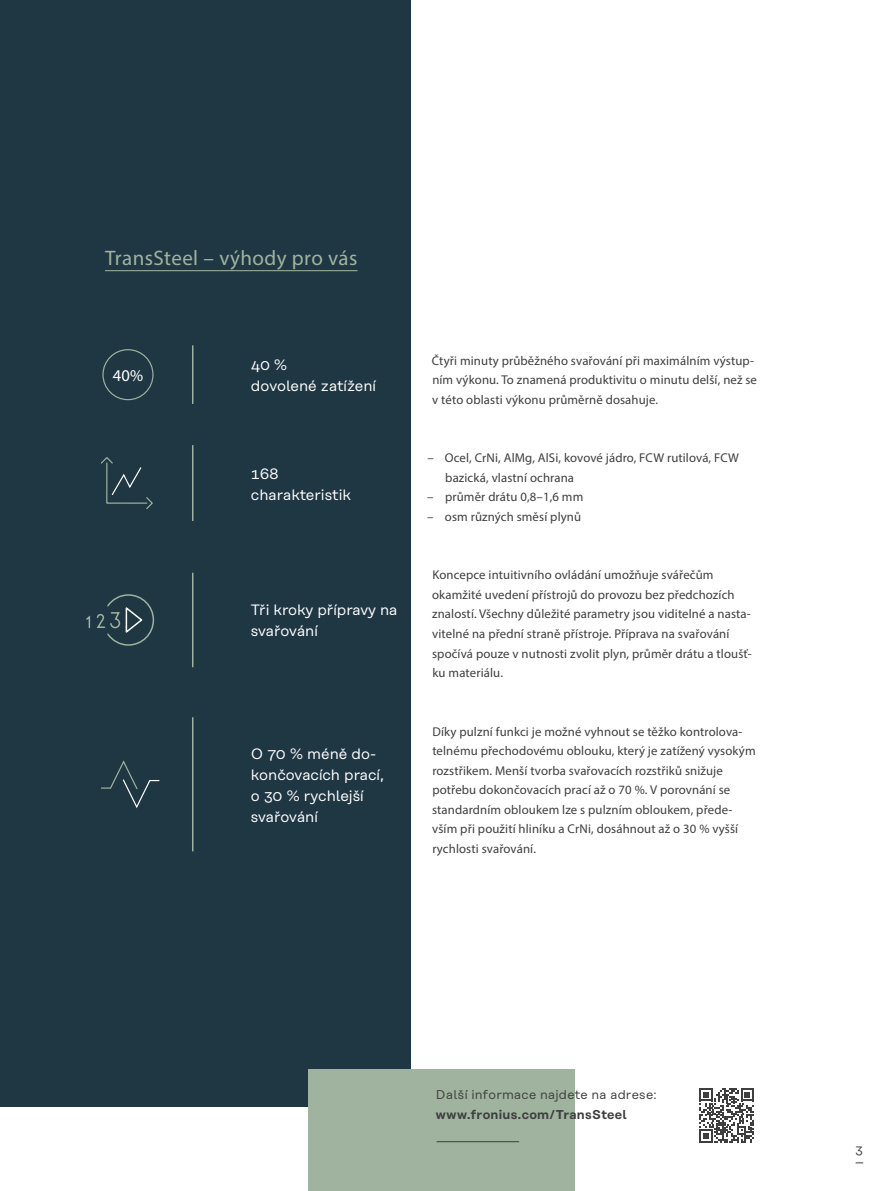
<style>
.page{position:relative;width:893px;height:1191px;background:#fff}
.page>*{position:absolute;margin:0;border:0;box-sizing:border-box;transform-origin:0 0}
.t1{font:21px "Myriad Pro";letter-spacing:.02em;color:#9fb39e}
.t2{font:16.5px "Myriad Pro";color:#fff}
.t3{font:15px/21px "Rational Text";color:#fff}
.t4{font:12.75px/19.5px "Myriad Pro";letter-spacing:.01em;color:#3e3e3f}
.t5{font:12.75px "Rational Text";letter-spacing:.02em;color:#3e3e3f}
.t6{font:600 12.75px "Rational Text";letter-spacing:.02em;color:#3e3e3f}
</style>
<div class="page">
<div style="left:0;top:0;width:410px;height:1106px;background:#1f3643"></div>
<hr style="left:105px;top:270px;width:252px;height:1px;background:#9fb39e">
<div style="left:308px;top:1069px;width:267px;height:122px;background:#9fb39e"></div>
<hr style="left:437px;top:1141px;width:82px;height:1px;background:#3e3e3f">
<svg style="left:699px;top:1088px;width:55px;height:54px"></svg>
<hr style="left:192px;top:345px;width:1px;height:59px;background:#9fb39e">
<hr style="left:192px;top:445px;width:1px;height:76px;background:#9fb39e">
<hr style="left:192px;top:572px;width:1px;height:95px;background:#9fb39e">
<hr style="left:192px;top:717px;width:1px;height:134px;background:#9fb39e">
<svg style="left:101px;top:457px;width:52px;height:52px"></svg>
<svg style="left:101px;top:760px;width:59px;height:49px"></svg>
<div style="left:102px;top:349px;width:52px;height:51px;border:1px solid #9fb39e;border-radius:50%"></div>
<svg style="left:86px;top:594px;width:69px;height:52px"></svg>
<h1 class="t1" style="left:105px;top:245px;width:254px">TransSteel – výhody pro vás</h1>
<p class="t2" style="left:113px;top:365px;width:32px">40%</p>
<p class="t3" style="left:251px;top:354px;width:127px">40 %<br>dovolené zatížení</p>
<p class="t3" style="left:251px;top:463px;width:102px">168 charakteristik</p>
<p class="t3" style="left:251px;top:599px;width:148px">Tři kroky přípravy na svařování</p>
<p class="t3" style="left:251px;top:743px;width:135px">O 70 % méně do&shy;končovacích prací, o 30 % rychlejší svařování</p>
<p class="t4" style="left:432px;top:351px;width:327px">Čtyři minuty průběžného svařování při maximálním výstup&shy;ním výkonu. To znamená produktivitu o minutu delší, než se v této oblasti výkonu průměrně dosahuje.</p>
<p class="t4" style="left:445px;top:448px;width:295px;text-indent:-18px">– Ocel, CrNi, AlMg, AlSi, kovové jádro, FCW rutilová, FCW bazická, vlastní ochrana</p>
<p class="t4" style="left:427px;top:487px;width:158px">– průměr drátu 0,8–1,6 mm</p>
<p class="t4" style="left:427px;top:506px;width:155px">– osm různých směsí plynů</p>
<p class="t4" style="left:432px;top:565px;width:321px">Koncepce intuitivního ovládání umožňuje svářečům okamžité uvedení přístrojů do provozu bez předchozích znalostí. Všechny důležité parametry jsou viditelné a nasta&shy;vitelné na přední straně přístroje. Příprava na svařování spočívá pouze v nutnosti zvolit plyn, průměr drátu a tloušť&shy;ku materiálu.</p>
<p class="t4" style="left:432px;top:721px;width:325px">Díky pulzní funkci je možné vyhnout se těžko kontrolova&shy;telnému přechodovému oblouku, který je zatížený vysokým rozstřikem. Menší tvorba svařovacích rozstřiků snižuje potřebu dokončovacích prací až o 70 %. V porovnání se standardním obloukem lze s pulzním obloukem, přede&shy;vším při použití hliníku a CrNi, dosáhnout až o 30 % vyšší rychlosti svařování.</p>
<p class="t5" style="left:436px;top:1087px;width:222px">Další informace najdete na adrese:</p>
<p class="t6" style="left:436px;top:1106px;width:192px">www.fronius.com/TransSteel</p>
<p class="t5" style="left:856px;top:1142px;width:9px">3</p>
</div>
